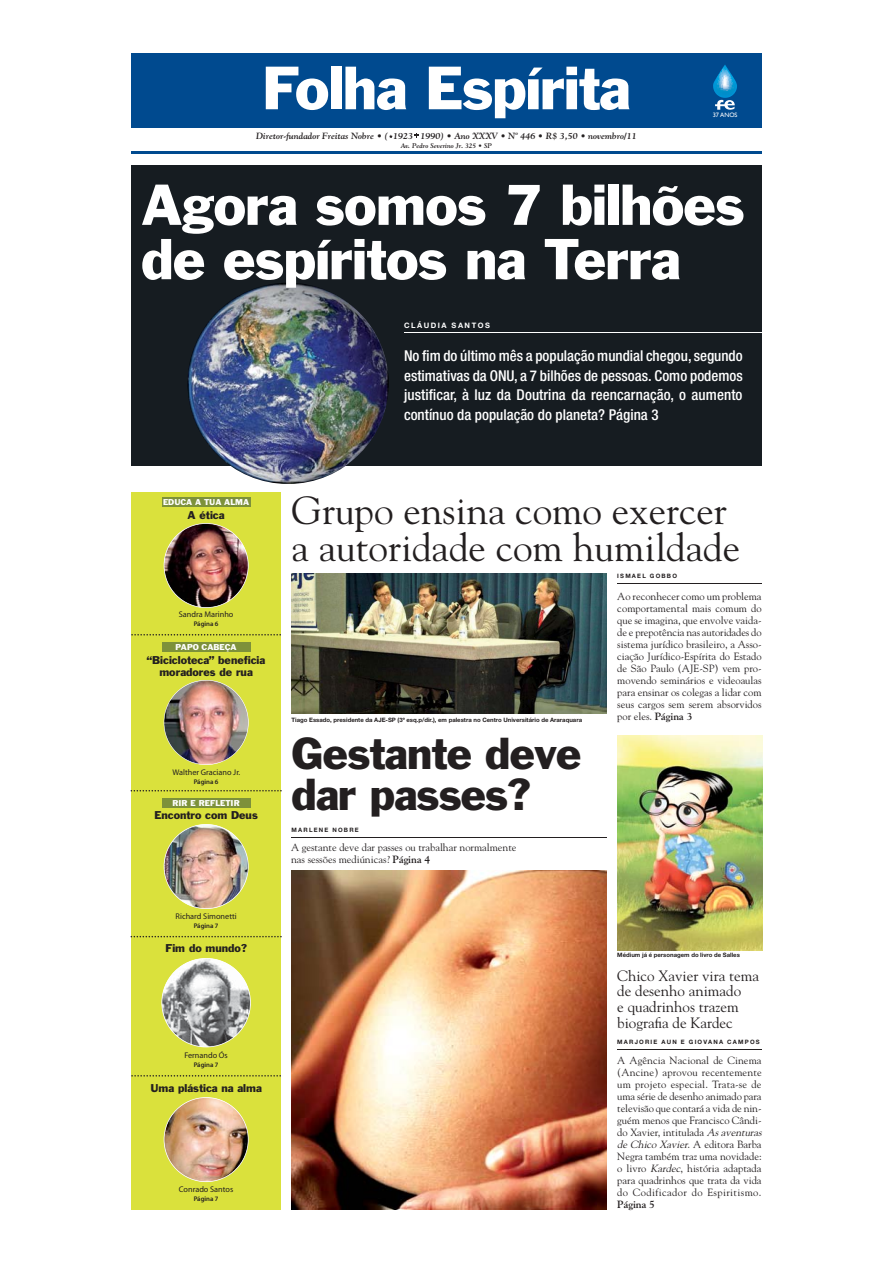
<style>
.page{position:relative;width:893px;height:1263px;background:#fff}
.page>*{position:absolute;margin:0;border:0;box-sizing:border-box;transform-origin:0 0}
.t1{font:56.4px "Franklin Gothic";letter-spacing:-.02em;color:#fff}
.t2{font:53.25px/54.3px "Franklin Gothic";letter-spacing:-.015em;color:#fff}
.t3{font:41.4px/41.4px "Franklin Gothic";letter-spacing:-.02em;color:#231f20}
.t4{font:39.15px/37px "Goudy";color:#231f20}
.t5{font:500 condensed 15px/19.6px "Helvetica Neue";color:#fff;text-align:justify}
.t6{font:15px/15.8px "Goudy";color:#231f20}
.t7{font:10.5px/12px "Goudy";color:#231f20}
.t8{font:10.5px/11.2px "Franklin Gothic";color:#231f20;text-align:center}
.t9{font:700 10.5px "Goudy";color:#231f20}
.t10{font:italic 700 9px "Goudy";color:#231f20}
.t11{font:8.25px "Myriad";color:#231f20}
.t12{font:7.8px "Franklin Gothic";color:#fff}
.t13{font:700 7.5px "Helvetica Neue";letter-spacing:.2em;color:#fff}
.t14{font:600 6.75px "Myriad Pro";color:#231f20}
.t15{font:italic 700 6.75px "Goudy";color:#231f20}
.t16{font:6.3px "Gill Sans";color:#fff}
.t17{font:700 6px "Helvetica Neue";color:#231f20}
.t18{font:700 6px "Helvetica Neue";letter-spacing:.2em;color:#231f20}
.s1{font-weight:700}
.s2{font-style:italic}
</style>
<div class="page">
<div style="left:131px;top:165px;width:630px;height:301px;background:#161c21"></div>
<div style="left:131px;top:53px;width:630px;height:75px;background:#004a8f"></div>
<hr style="left:131px;top:151px;width:630px;height:2px;background:#004a8f">
<svg style="left:713px;top:65px;width:24px;height:45px"></svg>
<div style="left:131px;top:492px;width:150px;height:718px;background:#dae13c"></div>
<div style="left:162px;top:798px;width:88px;height:10px;background:#7d913a"></div>
<div style="left:162px;top:497px;width:88px;height:10px;background:#7d913a"></div>
<img style="left:164px;top:523px;width:85px;height:85px">
<img style="left:164px;top:824px;width:85px;height:85px">
<img style="left:164px;top:1097px;width:85px;height:85px">
<div style="left:162px;top:642px;width:88px;height:10px;background:#7d913a"></div>
<img style="left:164px;top:680px;width:85px;height:85px">
<svg style="left:131px;top:936px;width:151px;height:1px"></svg>
<svg style="left:131px;top:790px;width:151px;height:2px"></svg>
<svg style="left:131px;top:1075px;width:150px;height:2px"></svg>
<svg style="left:131px;top:634px;width:150px;height:2px"></svg>
<img style="left:187px;top:283px;width:202px;height:201px;border-radius:101px">
<hr style="left:404px;top:332px;width:357px;height:1px;background:#fff">
<hr style="left:617px;top:583px;width:144px;height:1px;background:#231f20">
<img style="left:292px;top:574px;width:315px;height:140px">
<hr style="left:292px;top:837px;width:315px;height:1px;background:#231f20">
<img style="left:292px;top:870px;width:315px;height:339px">
<hr style="left:617px;top:1049px;width:144px;height:1px;background:#231f20">
<img style="left:617px;top:735px;width:145px;height:216px">
<svg style="left:161px;top:958px;width:90px;height:89px"></svg>
<h1 class="t1" style="left:262px;top:67px;width:370px">Folha Espírita</h1>
<p class="t10" style="left:256px;top:132px;width:382px">Diretor-fundador Freitas Nobre • ( 1923 1990) • Ano XXXV • Nº 446 • R$ 3,50 • novembro/11</p>
<p class="t15" style="left:401px;top:143px;width:93px">Av. Pedro Severino Jr. 325 • SP</p>
<p class="t16" style="left:713px;top:111px;width:26px">37 ANOS</p>
<h2 class="t2" style="left:141px;top:182px;width:605px">Agora somos 7 bilhões de espíritos na Terra</h2>
<p class="t13" style="left:404px;top:323px;width:87px">CLÁUDIA SANTOS</p>
<h3 class="t5" style="left:404px;top:347px;width:340px">No fim do último mês a população mundial chegou, segundo estimativas da ONU, a 7 bilhões de pessoas. Como podemos justificar, à luz da Doutrina da reencarnação, o aumento contínuo da população do planeta? Página 3</h3>
<p class="t12" style="left:163px;top:499px;width:88px">EDUCA A TUA ALMA</p>
<p class="t8" style="left:188px;top:510px;width:38px">A ética</p>
<p class="t11" style="left:179px;top:611px;width:56px">Sandra Marinho</p>
<p class="t14" style="left:194px;top:621px;width:26px">Página 6</p>
<p class="t12" style="left:176px;top:644px;width:63px">PAPO CABEÇA</p>
<p class="t8" style="left:147px;top:656px;width:120px">“Bicicloteca” beneficia moradores de rua</p>
<p class="t11" style="left:173px;top:769px;width:69px">Walther Graciano Jr.</p>
<p class="t14" style="left:194px;top:779px;width:26px">Página 6</p>
<p class="t12" style="left:172px;top:800px;width:69px">RIR E REFLETIR</p>
<p class="t8" style="left:154px;top:811px;width:105px">Encontro com Deus</p>
<p class="t11" style="left:176px;top:914px;width:63px">Richard Simonetti</p>
<p class="t14" style="left:194px;top:924px;width:26px">Página 7</p>
<p class="t8" style="left:165px;top:944px;width:83px">Fim do mundo?</p>
<p class="t11" style="left:184px;top:1052px;width:45px">Fernando Ós</p>
<p class="t14" style="left:194px;top:1062px;width:26px">Página 7</p>
<p class="t8" style="left:150px;top:1084px;width:113px">Uma plástica na alma</p>
<p class="t11" style="left:179px;top:1186px;width:56px">Conrado Santos</p>
<p class="t14" style="left:194px;top:1196px;width:26px">Página 7</p>
<h3 class="t4" style="left:292px;top:495px;width:450px">Grupo ensina como exercer a autoridade com humildade</h3>
<p class="t18" style="left:617px;top:574px;width:61px">ISMAEL GOBBO</p>
<p class="t7" style="left:617px;top:591px;width:146px;text-align:justify">Ao reconhecer como um problema comportamental mais comum do que se imagina, que envolve vaida&shy;de e prepotência nas autoridades do sistema jurídico brasileiro, a Asso&shy;ciação Jurídico-Espírita do Estado de São Paulo (AJE-SP) vem pro&shy;movendo seminários e videoaulas para ensinar os colegas a lidar com seus cargos sem serem absorvidos</p>
<p class="t17" style="left:292px;top:717px;width:292px">Tiago Essado, presidente da AJE-SP (3º esq.p/dir.), em palestra no Centro Universitário de Araraquara</p>
<p class="t7" style="left:617px;top:711px;width:77px">por eles. <span class="s1">Página 3</span></p>
<h3 class="t3" style="left:292px;top:736px;width:291px">Gestante deve dar passes?</h3>
<p class="t18" style="left:292px;top:828px;width:69px">MARLENE NOBRE</p>
<p class="t7" style="left:291px;top:843px;width:227px">A gestante deve dar passes ou trabalhar normalmente nas sessões mediúnicas? <span class="s1">Página 4</span></p>
<p class="t17" style="left:617px;top:953px;width:124px">Médium já é personagem do livro de Salles</p>
<h3 class="t6" style="left:617px;top:969px;width:143px">Chico Xavier vira tema de desenho animado<br>e quadrinhos trazem biografia de Kardec</h3>
<p class="t18" style="left:617px;top:1040px;width:144px">MARJORIE AUN E GIOVANA CAMPOS</p>
<p class="t7" style="left:617px;top:1055px;width:148px">A Agência Nacional de Cinema (Ancine) aprovou recentemente um projeto especial. Trata-se de uma série de desenho animado para televisão que contará a vida de nin&shy;guém menos que Francisco Cândi&shy;do Xavier, intitulada <span class="s2">Asaventuras de Chico Xavier</span>. A editora Barba<br>Negra também traz uma novidade: o livro <span class="s2">Kardec</span>, história adaptada para quadrinhos que trata da vida do Codificador do Espiritismo.</p>
<p class="t9" style="left:617px;top:1200px;width:39px">Página 5</p>
</div>
